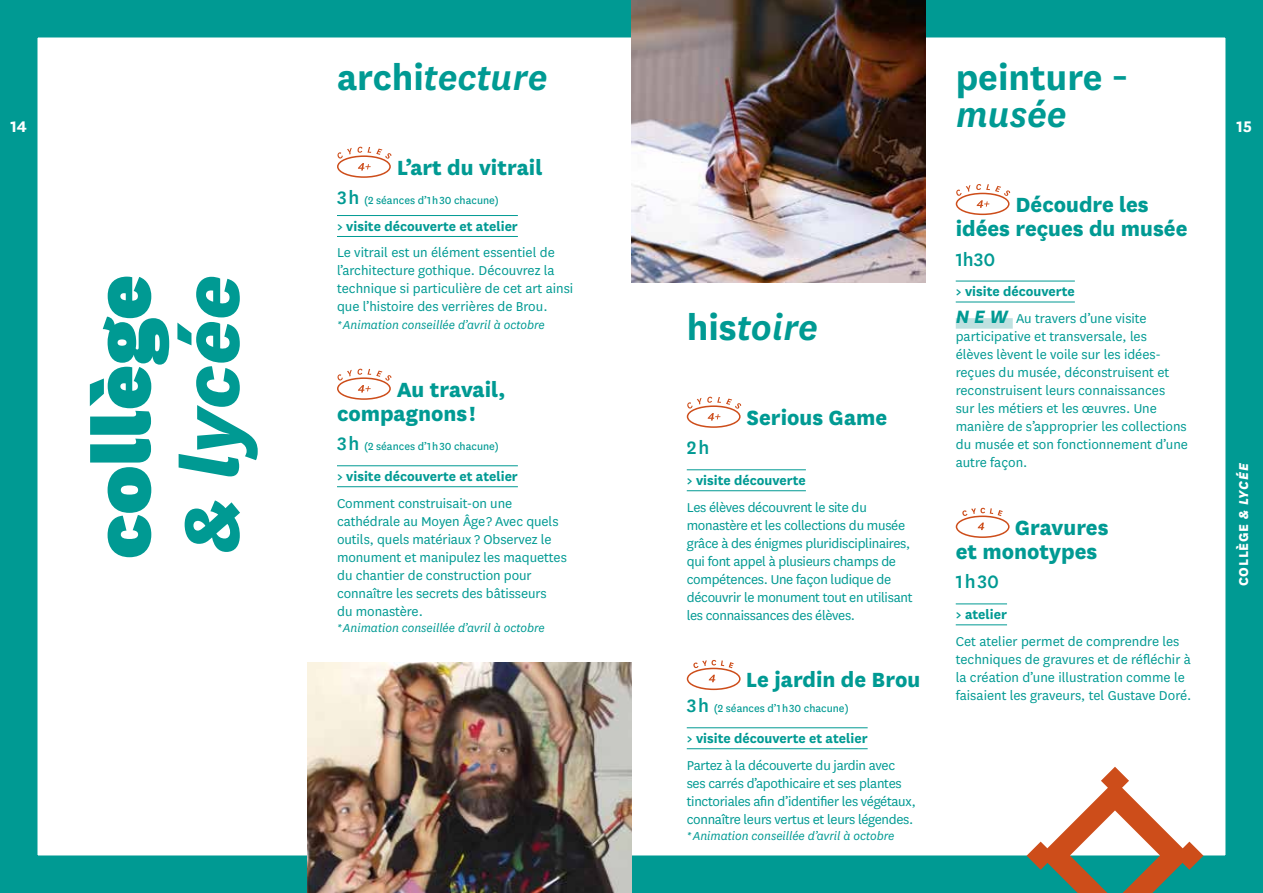
<style>
.page{position:relative;width:1263px;height:893px;background:#fff}
.page>*{position:absolute;margin:0;border:0;box-sizing:border-box;transform-origin:0 0}
.t1{font:900 90px "National";color:#009a93}
.t2{font:italic 800 90px "National";color:#009a93}
.t3{font:italic 600 40.5px "National";color:#009a93}
.t4{font:700 40.5px "National";color:#009a93}
.t5{font:800 24px/24px "National";color:#009a93}
.t6{font:500 21px "National";color:#009a93}
.t7{font:700 18px "National";color:#fff}
.t8{font:15px/18px "National";letter-spacing:-.005em;color:#009a93}
.t9{font:700 15px "National";color:#009a93}
.t10{font:800 15px "National";letter-spacing:.05em;color:#fff}
.t11{font:italic 13.5px "National";color:#009a93}
.t12{font:12px "National";color:#009a93}
.s1{font-weight:700;font-style:normal}
.s2{font-weight:500;font-size:21px}
.s3{font-weight:700}
.s4{font-weight:700;font-style:italic;font-size:20.85px}
.s5{font-style:italic}
</style>
<div class="page">
<div style="left:0;top:0;width:1263px;height:893px;border:38px solid #009a93"></div>
<div style="left:0;top:0;width:11px;height:893px;background:#009a93"></div>
<div style="left:0;top:0;width:1263px;height:23px;background:#009a93"></div>
<div style="left:0;top:870px;width:1263px;height:23px;background:#009a93"></div>
<div style="left:1252px;top:0;width:11px;height:893px;background:#009a93"></div>
<hr style="left:337px;top:215px;width:181px;height:1px;background:#009a93">
<hr style="left:337px;top:236px;width:181px;height:1px;background:#009a93">
<hr style="left:337px;top:465px;width:181px;height:1px;background:#009a93">
<hr style="left:337px;top:486px;width:181px;height:1px;background:#009a93">
<svg style="left:337px;top:147px;width:55px;height:31px"></svg>
<svg style="left:337px;top:369px;width:55px;height:31px"></svg>
<hr style="left:687px;top:469px;width:119px;height:1px;background:#009a93">
<hr style="left:687px;top:490px;width:119px;height:1px;background:#009a93">
<hr style="left:687px;top:727px;width:181px;height:1px;background:#009a93">
<hr style="left:687px;top:748px;width:181px;height:1px;background:#009a93">
<svg style="left:687px;top:397px;width:54px;height:31px"></svg>
<svg style="left:687px;top:660px;width:54px;height:30px"></svg>
<hr style="left:956px;top:281px;width:119px;height:1px;background:#009a93">
<hr style="left:956px;top:302px;width:119px;height:1px;background:#009a93">
<div style="left:956px;top:318px;width:57px;height:11px;background:#bfe1e0"></div>
<hr style="left:956px;top:603px;width:51px;height:1px;background:#009a93">
<hr style="left:956px;top:624px;width:51px;height:1px;background:#009a93">
<svg style="left:956px;top:184px;width:54px;height:31px"></svg>
<svg style="left:956px;top:508px;width:53px;height:30px"></svg>
<img style="left:631px;top:0;width:295px;height:282px">
<svg style="left:1026px;top:767px;width:177px;height:126px"></svg>
<img style="left:307px;top:662px;width:324px;height:231px">
<h2 class="t4" style="left:956px;top:49px;width:148px">peinture</h2>
<h2 class="t3" style="left:956px;top:88px;width:112px">musée</h2>
<h2 class="t3" style="left:337px;top:50px;width:212px"><span class="s1">archi</span>tecture</h2>
<p class="t7" style="left:10px;top:113px;width:18px">14</p>
<p class="t7" style="left:1236px;top:113px;width:17px">15</p>
<h1 class="t1" style="left:60px;top:559px;width:285px;rotate:-90deg">collège</h1>
<h1 class="t2" style="left:148px;top:552px;width:279px;rotate:-90deg">&amp; lycée</h1>
<h3 class="t5" style="left:397px;top:154px;width:147px">L’art du vitrail</h3>
<p class="t12" style="left:337px;top:193px;width:163px"><span class="s2">3 h</span> (2 séances d’1 h 30 chacune)</p>
<p class="t9" style="left:337px;top:216px;width:182px">&gt; visite découverte et atelier</p>
<p class="t8" style="left:337px;top:243px;width:238px">Le vitrail est un élément essentiel de l’architecture gothique. Découvrez la technique si particulière de cet art ainsi que l’histoire des verrières de Brou.</p>
<p class="t11" style="left:337px;top:317px;width:209px">* Animation conseillée d’avril à octobre</p>
<h3 class="t5" style="left:337px;top:376px;width:170px;text-indent:60px">Au travail, compagnons !</h3>
<p class="t12" style="left:337px;top:439px;width:163px"><span class="s2">3 h</span> (2 séances d’1 h 30 chacune)</p>
<p class="t9" style="left:337px;top:466px;width:182px">&gt; visite découverte et atelier</p>
<p class="t8" style="left:337px;top:493px;width:231px">Comment construisait-on une cathédrale au Moyen Âge ? Avec quels outils, quels matériaux ? Observez le monument et manipulez les maquettes du chantier de construction pour connaître les secrets des bâtisseurs<br>du monastère.</p>
<p class="t11" style="left:337px;top:619px;width:209px">* Animation conseillée d’avril à octobre</p>
<h2 class="t3" style="left:687px;top:300px;width:132px"><span class="s1">his</span>toire</h2>
<h3 class="t5" style="left:746px;top:404px;width:142px">Serious Game</h3>
<h3 class="t6" style="left:687px;top:434px;width:24px">2 h</h3>
<p class="t9" style="left:687px;top:470px;width:121px">&gt; visite découverte</p>
<p class="t8" style="left:687px;top:497px;width:227px">Les élèves découvrent le site du monastère et les collections du musée grâce à des énigmes pluridisciplinaires, qui font appel à plusieurs champs de compétences. Une façon ludique de découvrir le monument tout en utilisant les connaissances des élèves.</p>
<h3 class="t5" style="left:746px;top:666px;width:176px">Le jardin de Brou</h3>
<p class="t12" style="left:687px;top:701px;width:163px"><span class="s2">3 h</span> (2 séances d’1 h 30 chacune)</p>
<p class="t9" style="left:687px;top:728px;width:182px">&gt; visite découverte et atelier</p>
<p class="t8" style="left:687px;top:755px;width:231px">Partez à la découverte du jardin avec ses carrés d’apothicaire et ses plantes tinctoriales afin d’identifier les végétaux, connaître leurs vertus et leurs légendes.</p>
<p class="t11" style="left:687px;top:827px;width:209px">* Animation conseillée d’avril à octobre</p>
<h3 class="t5" style="left:956px;top:191px;width:233px;text-indent:60px">Découdre les idées reçues du musée</h3>
<h3 class="t6" style="left:956px;top:245px;width:41px">1h30</h3>
<p class="t8" style="left:956px;top:277px;width:193px;line-height:27.2px"><span class="s3">&gt; visite découverte<br></span><span class="s4">N E W</span> Au travers d’une visite</p>
<p class="t8" style="left:956px;top:327px;width:234px">participative et transversale, les élèves lèvent le voile sur les idées&shy;reçues du musée, déconstruisent et reconstruisent leurs connaissances<br>sur les métiers et les œuvres. Une manière de s’approprier les collections du musée et son fonctionnement d’une autre façon.</p>
<h3 class="t5" style="left:956px;top:514px;width:154px;text-indent:59px">Gravures et monotypes</h3>
<h3 class="t6" style="left:956px;top:568px;width:45px">1 h 30</h3>
<p class="t9" style="left:956px;top:604px;width:53px">&gt; atelier</p>
<p class="t8" style="left:956px;top:631px;width:237px">Cet atelier permet de comprendre les techniques de gravures et de réfléchir à la création d’une illustration comme le faisaient les graveurs, tel Gustave Doré.</p>
<p class="t10" style="left:1233px;top:586px;width:125px;rotate:-90deg">COLLÈGE <span class="s5">&amp; LYCÉE</span></p>
</div>
